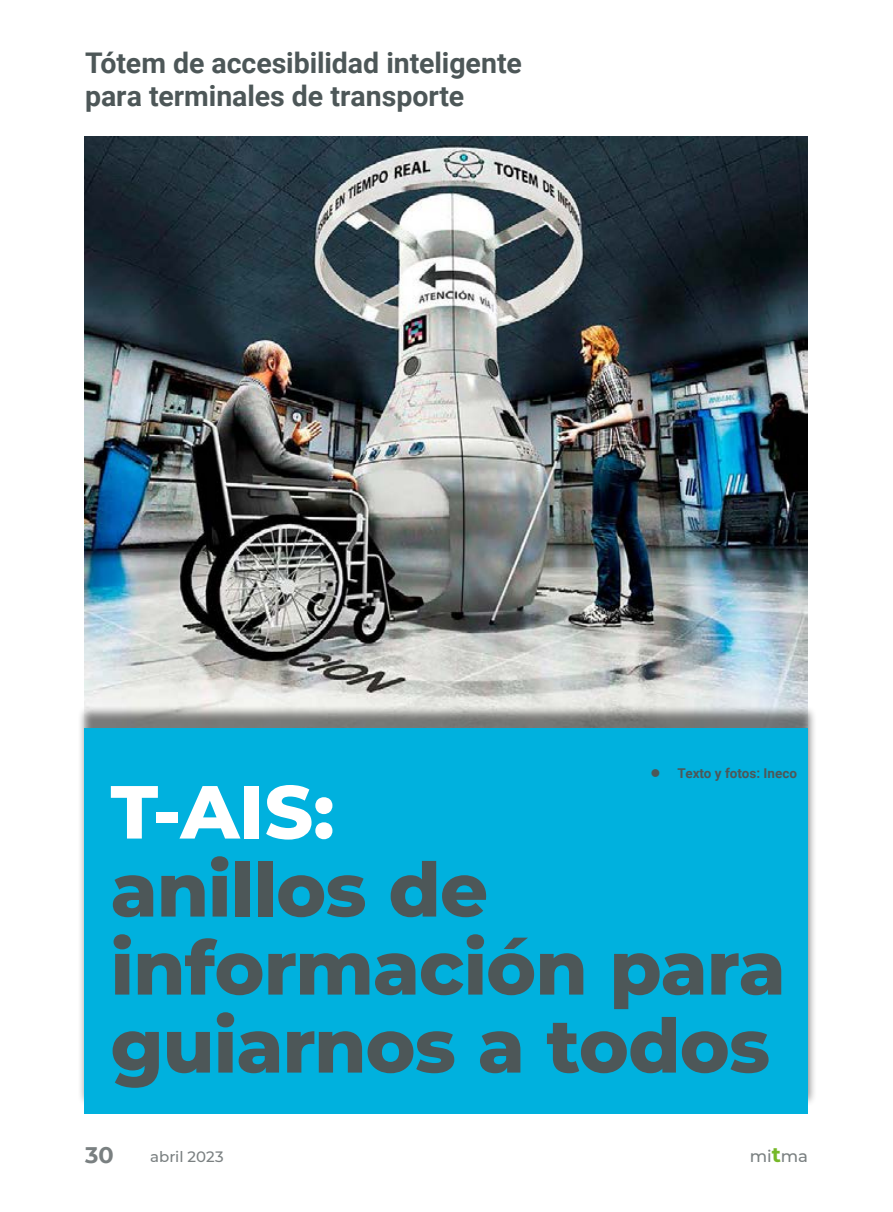
<style>
.page{position:relative;width:893px;height:1212px;background:#fff}
.page>*{position:absolute;margin:0;border:0;box-sizing:border-box;transform-origin:0 0}
.t1{font:800 75px/78px "Montserrat";letter-spacing:-.01em;color:#4d5758}
.t2{font:800 75px "Montserrat";color:#fff}
.t3{font:700 28.5px/33px "Roboto";color:#4d5758}
.t4{font:700 22.5px "Montserrat";color:#7a8081}
.t5{font:500 16.5px "Montserrat";color:#7a8081}
.t6{font:500 15px "Montserrat";letter-spacing:-.005em;color:#7a8081}
.t7{font:700 13.5px "Roboto";color:#4d5758}
.s1{font-weight:700;font-size:21px;color:#76b828}
</style>
<div class="page">
<img style="left:85px;top:136px;width:723px;height:570px">
<div style="left:77px;top:706px;width:740px;height:401px;background:#000;opacity:.5"></div>
<div style="left:85px;top:729px;width:723px;height:385px;background:#00b1de"></div>
<p class="t3" style="left:85px;top:45px;width:438px">Tótem de accesibilidad inteligente para terminales de transporte</p>
<p class="t7" style="left:651px;top:763px;width:148px">● Texto y fotos: Ineco</p>
<h1 class="t2" style="left:111px;top:757px;width:225px">T-AIS:</h1>
<h1 class="t1" style="left:111px;top:847px;width:677px">anillos de información para guiarnos a todos</h1>
<p class="t4" style="left:85px;top:1139px;width:30px">30</p>
<p class="t6" style="left:150px;top:1146px;width:75px">abril 2023</p>
<p class="t5" style="left:750px;top:1144px;width:59px">mi<span class="s1">t</span>ma</p>
</div>
